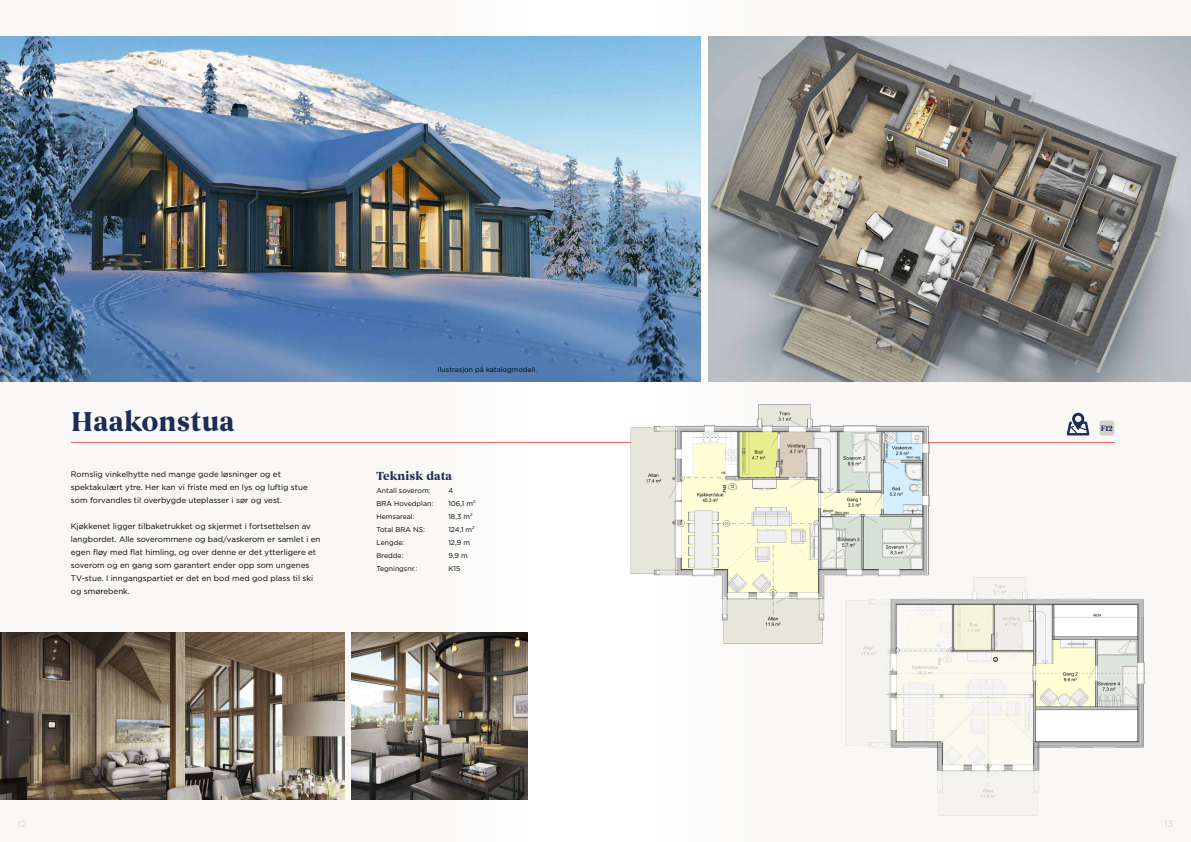
<style>
.page{position:relative;width:1191px;height:842px;background:#fff}
.page>*{position:absolute;margin:0;border:0;box-sizing:border-box;transform-origin:0 0}
.t1{font:700 28px "Begum";color:#1e2d55}
.t2{font:700 12px "Begum";color:#1e2d55}
.t3{font:9px "Gotham";color:#d5d0ca}
.t4{font:8px/13px "Gotham";color:#000}
.t5{font:700 8px "Begum";color:#1e2d55}
.t6{font:7px "Gotham";color:#000}
</style>
<div class="page">
<div style="left:0;top:0;width:559px;height:842px;background:#f9f8f6"></div>
<div style="left:631px;top:0;width:560px;height:842px;background:#f9f8f6"></div>
<img style="left:0;top:36px;width:700px;height:345px">
<img style="left:709px;top:36px;width:482px;height:345px">
<hr style="left:71px;top:442px;width:1043px;height:1px;background:#ec6661">
<div style="left:1099px;top:421px;width:15px;height:15px;background:#d5d0ca;border-radius:3px"></div>
<svg style="left:1066px;top:413px;width:23px;height:22px"></svg>
<img style="left:0;top:632px;width:344px;height:167px">
<img style="left:351px;top:632px;width:176px;height:167px">
<img style="left:630px;top:404px;width:300px;height:240px">
<img style="left:844px;top:565px;width:305px;height:251px">
<h1 class="t1" style="left:71px;top:404px;width:165px">Haakonstua</h1>
<p class="t4" style="left:71px;top:467px;width:238px">Romslig vinkelhytte ned mange gode løsninger og et spektakulært ytre. Her kan vi friste med en lys og luftig stue som forvandles til overbygde uteplasser i sør og vest.</p>
<p class="t4" style="left:71px;top:519px;width:251px">Kjøkkenet ligger tilbaketrukket og skjermet i fortsettelsen av langbordet. Alle soverommene og bad/vaskerom er samlet i en egen fløy med flat himling, og over denne er det ytterligere et soverom og en gang som garantert ender opp som ungenes TV-stue. I inngangspartiet er det en bod med god plass til ski og smørebenk.</p>
<p class="t6" style="left:438px;top:365px;width:101px">Ilustrasjon på katalogmodell.</p>
<h2 class="t2" style="left:376px;top:468px;width:77px">Teknisk data</h2>
<p class="t6" style="left:376px;top:486px;width:55px">Antall soverom:</p>
<p class="t6" style="left:448px;top:486px;width:6px">4</p>
<p class="t6" style="left:376px;top:499px;width:58px">BRA Hovedplan:</p>
<p class="t6" style="left:448px;top:499px;width:29px">106,1 m<sup>2</sup></p>
<p class="t6" style="left:376px;top:512px;width:40px">Hemsareal:</p>
<p class="t6" style="left:448px;top:512px;width:26px">18,3 m<sup>2</sup></p>
<p class="t6" style="left:376px;top:525px;width:50px">Total BRA NS:</p>
<p class="t6" style="left:448px;top:525px;width:28px">124,1 m<sup>2</sup></p>
<p class="t6" style="left:376px;top:538px;width:29px">Lengde:</p>
<p class="t6" style="left:448px;top:538px;width:23px">12,9 m</p>
<p class="t6" style="left:376px;top:551px;width:29px">Bredde:</p>
<p class="t6" style="left:448px;top:551px;width:21px">9,9 m</p>
<p class="t6" style="left:376px;top:564px;width:43px">Tegningsnr.:</p>
<p class="t6" style="left:448px;top:564px;width:13px">K15</p>
<p class="t5" style="left:1100px;top:423px;width:14px">F12</p>
<p class="t3" style="left:18px;top:817px;width:10px">12</p>
<p class="t3" style="left:1164px;top:817px;width:10px">13</p>
</div>
